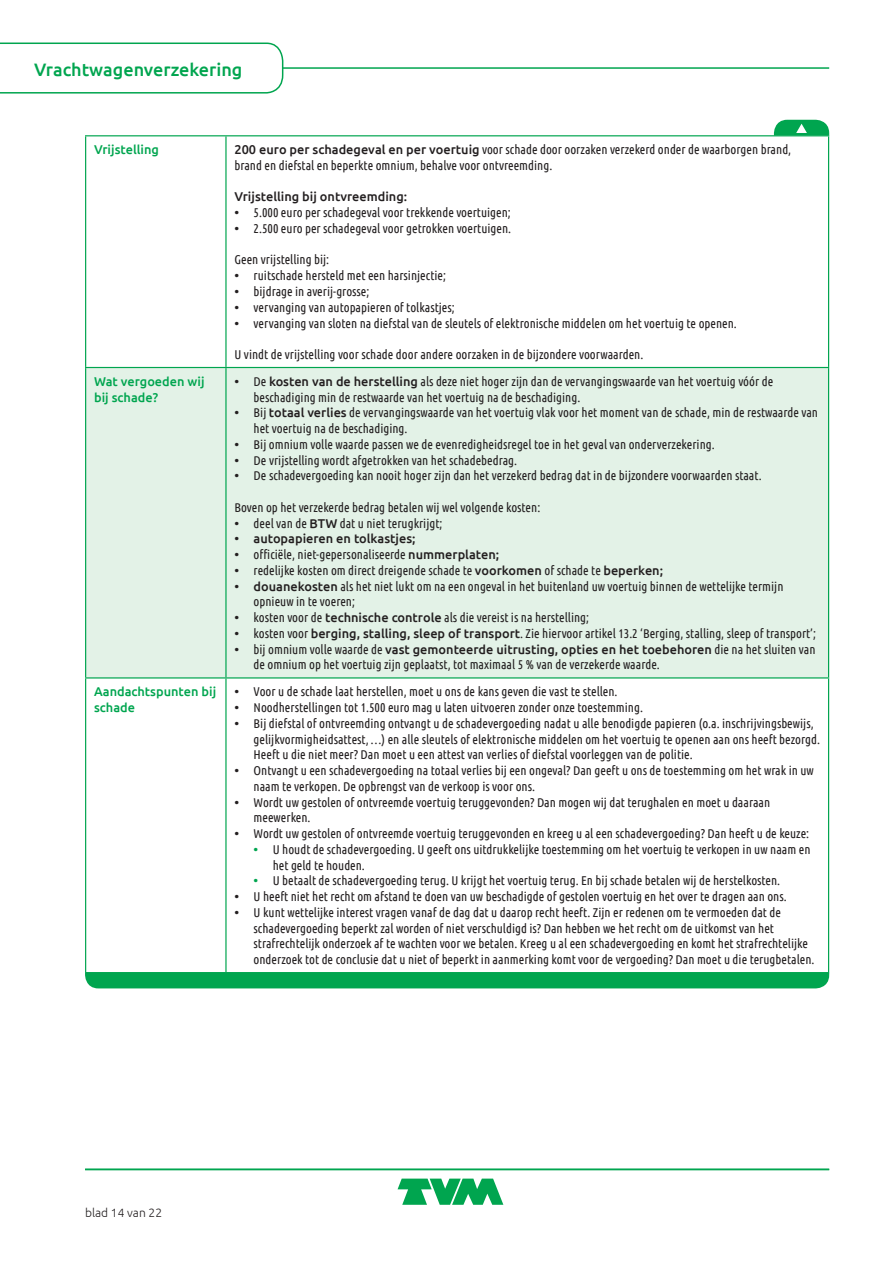
<style>
.page{position:relative;width:893px;height:1263px;background:#fff}
.page>*{position:absolute;margin:0;border:0;box-sizing:border-box;transform-origin:0 0}
.t1{font:500 18px "Ubuntu";color:#00a54f}
.Body_tabel{font:12.75px/15.8px "Ubuntu Condensed";color:#231f20}
.Body{font:500 12.75px/15.8px "Ubuntu";color:#00a54f}
.Body_tabel-2{font:500 12.75px "Ubuntu";color:#231f20}
.t2{font:300 12px "Ubuntu";color:#231f20}
.s1{font-family:"Ubuntu";font-weight:500}
.s2{font-family:"Ubuntu";font-weight:500;color:#00a54f}
</style>
<div class="page">
<div style="left:86px;top:368px;width:742px;height:309px;background:#e3f2e7"></div>
<svg style="left:86px;top:678px;width:742px;height:294px"></svg>
<hr style="left:85px;top:135px;width:141px;height:1px;background:#00a54f">
<hr style="left:85px;top:136px;width:1px;height:231px;background:#00a54f">
<hr style="left:226px;top:135px;width:603px;height:1px;background:#00a54f">
<hr style="left:225px;top:136px;width:2px;height:231px;background:#00a54f">
<hr style="left:828px;top:136px;width:1px;height:231px;background:#00a54f">
<hr style="left:85px;top:367px;width:141px;height:1px;background:#00a54f">
<hr style="left:85px;top:368px;width:1px;height:309px;background:#00a54f">
<hr style="left:226px;top:367px;width:603px;height:1px;background:#00a54f">
<hr style="left:225px;top:368px;width:2px;height:309px;background:#00a54f">
<hr style="left:828px;top:368px;width:1px;height:309px;background:#00a54f">
<hr style="left:85px;top:677px;width:141px;height:1px;background:#00a54f">
<hr style="left:85px;top:678px;width:1px;height:294px;background:#00a54f">
<hr style="left:226px;top:677px;width:603px;height:1px;background:#00a54f">
<hr style="left:225px;top:678px;width:2px;height:294px;background:#00a54f">
<hr style="left:828px;top:678px;width:1px;height:294px;background:#00a54f">
<hr style="left:85px;top:972px;width:141px;height:1px;background:#00a54f">
<hr style="left:226px;top:972px;width:603px;height:1px;background:#00a54f">
<div style="left:85px;top:973px;width:744px;height:15px;background:#00a54f"></div>
<svg style="left:774px;top:120px;width:55px;height:15px"></svg>
<svg style="left:398px;top:1178px;width:105px;height:27px"></svg>
<hr style="left:85px;top:67px;width:744px;height:2px;background:#00a54f">
<svg style="left:0;top:42px;width:284px;height:52px"></svg>
<hr style="left:85px;top:1169px;width:744px;height:1px;background:#00a54f">
<h1 class="t1" style="left:34px;top:58px;width:210px">Vrachtwagenverzekering</h1>
<p class="Body" style="left:94px;top:141px;width:66px">Vrijstelling</p>
<p class="Body_tabel" style="left:234px;top:141px;width:558px"><span class="s1">200 euro per schadegeval en per voertuig</span> voor schade door oorzaken verzekerd onder de waarborgen brand, brand en diefstal en beperkte omnium, behalve voor ontvreemding.</p>
<p class="Body_tabel-2" style="left:234px;top:189px;width:174px">Vrijstelling bij ontvreemding:</p>
<p class="Body_tabel" style="left:234px;top:204px;width:278px"><span class="s1">•</span> 5.000 euro per schadegeval voor trekkende voertuigen;</p>
<p class="Body_tabel" style="left:234px;top:220px;width:278px"><span class="s1">•</span> 2.500 euro per schadegeval voor getrokken voertuigen.</p>
<p class="Body_tabel" style="left:234px;top:252px;width:96px">Geen vrijstelling bij:</p>
<p class="Body_tabel" style="left:234px;top:267px;width:213px"><span class="s1">•</span> ruitschade hersteld met een harsinjectie;</p>
<p class="Body_tabel" style="left:234px;top:283px;width:136px"><span class="s1">•</span> bijdrage in averij-grosse;</p>
<p class="Body_tabel" style="left:234px;top:299px;width:222px"><span class="s1">•</span> vervanging van autopapieren of tolkastjes;</p>
<p class="Body_tabel" style="left:234px;top:315px;width:504px"><span class="s1">•</span> vervanging van sloten na diefstal van de sleutels of elektronische middelen om het voertuig te openen.</p>
<p class="Body_tabel" style="left:234px;top:346px;width:410px">U vindt de vrijstelling voor schade door andere oorzaken in de bijzondere voorwaarden.</p>
<p class="Body" style="left:94px;top:373px;width:112px">Wat vergoeden wij bij schade?</p>
<p class="Body_tabel" style="left:254px;top:373px;width:521px;text-indent:-19px"><span class="s1">•</span> De <span class="s1">kosten van de herstelling</span> als deze niet hoger zijn dan de vervangingswaarde van het voertuig vóór de beschadiging min de restwaarde van het voertuig na de beschadiging.</p>
<p class="Body_tabel" style="left:254px;top:405px;width:566px;text-indent:-19px"><span class="s1">•</span> Bij <span class="s1">totaal verlies</span> de vervangingswaarde van het voertuig vlak voor het moment van de schade, min de restwaarde van het voertuig na de beschadiging.</p>
<p class="Body_tabel" style="left:234px;top:436px;width:482px"><span class="s1">•</span> Bij omnium volle waarde passen we de evenredigheidsregel toe in het geval van onderverzekering.</p>
<p class="Body_tabel" style="left:234px;top:452px;width:284px"><span class="s1">•</span> De vrijstelling wordt afgetrokken van het schadebedrag.</p>
<p class="Body_tabel" style="left:234px;top:468px;width:529px"><span class="s1">•</span> De schadevergoeding kan nooit hoger zijn dan het verzekerd bedrag dat in de bijzondere voorwaarden staat.</p>
<p class="Body_tabel" style="left:234px;top:499px;width:307px">Boven op het verzekerde bedrag betalen wij wel volgende kosten:</p>
<p class="Body_tabel" style="left:234px;top:515px;width:209px"><span class="s1">•</span> deel van de <span class="s1">BTW</span> dat u niet terugkrijgt;</p>
<p class="Body_tabel-2" style="left:234px;top:531px;width:183px">• autopapieren en tolkastjes;</p>
<p class="Body_tabel" style="left:234px;top:546px;width:266px"><span class="s1">•</span> officiële, niet-gepersonaliseerde <span class="s1">nummerplaten;</span></p>
<p class="Body_tabel" style="left:234px;top:562px;width:430px"><span class="s1">•</span> redelijke kosten om direct dreigende schade te <span class="s1">voorkomen</span> of schade te <span class="s1">beperken;</span></p>
<p class="Body_tabel" style="left:254px;top:578px;width:531px;text-indent:-19px"><span class="s1">• douanekosten</span> als het niet lukt om na een ongeval in het buitenland uw voertuig binnen de wettelijke termijn opnieuw in te voeren;</p>
<p class="Body_tabel" style="left:234px;top:609px;width:356px"><span class="s1">•</span> kosten voor de <span class="s1">technische controle</span> als die vereist is na herstelling;</p>
<p class="Body_tabel" style="left:234px;top:625px;width:583px"><span class="s1">•</span> kosten voor <span class="s1">berging, stalling, sleep of transport</span>. Zie hiervoor artikel 13.2 ‘Berging, stalling, sleep of transport’;</p>
<p class="Body_tabel" style="left:254px;top:641px;width:563px;text-indent:-19px"><span class="s1">•</span> bij omnium volle waarde de <span class="s1">vast gemonteerde uitrusting, opties en het toebehoren</span> die na het sluiten van de omnium op het voertuig zijn geplaatst, tot maximaal 5 % van de verzekerde waarde.</p>
<p class="Body" style="left:94px;top:683px;width:124px">Aandachtspunten bij schade</p>
<p class="Body_tabel" style="left:234px;top:683px;width:385px"><span class="s1">•</span> Voor u de schade laat herstellen, moet u ons de kans geven die vast te stellen.</p>
<p class="Body_tabel" style="left:234px;top:699px;width:410px"><span class="s1">•</span> Noodherstellingen tot 1.500 euro mag u laten uitvoeren zonder onze toestemming.</p>
<p class="Body_tabel" style="left:254px;top:715px;width:568px;text-indent:-19px"><span class="s1">•</span> Bij diefstal of ontvreemding ontvangt u de schadevergoeding nadat u alle benodigde papieren (o.a. inschrijvingsbewijs, gelijkvormigheidsattest, …) en alle sleutels of elektronische middelen om het voertuig te openen aan ons heeft bezorgd.<br>Heeft u die niet meer? Dan moet u een attest van verlies of diefstal voorleggen van de politie.</p>
<p class="Body_tabel" style="left:254px;top:762px;width:562px;text-indent:-19px"><span class="s1">•</span> Ontvangt u een schadevergoeding na totaal verlies bij een ongeval? Dan geeft u ons de toestemming om het wrak in uw naam te verkopen. De opbrengst van de verkoop is voor ons.</p>
<p class="Body_tabel" style="left:254px;top:794px;width:518px;text-indent:-19px"><span class="s1">•</span> Wordt uw gestolen of ontvreemde voertuig teruggevonden? Dan mogen wij dat terughalen en moet u daaraan meewerken.</p>
<p class="Body_tabel" style="left:234px;top:825px;width:576px"><span class="s1">•</span> Wordt uw gestolen of ontvreemde voertuig teruggevonden en kreeg u al een schadevergoeding? Dan heeft u de keuze:</p>
<p class="Body_tabel" style="left:273px;top:841px;width:539px;text-indent:-19px"><span class="s2">•</span> U houdt de schadevergoeding. U geeft ons uitdrukkelijke toestemming om het voertuig te verkopen in uw naam en het geld te houden.</p>
<p class="Body_tabel" style="left:254px;top:872px;width:528px"><span class="s2">•</span> U betaalt de schadevergoeding terug. U krijgt het voertuig terug. En bij schade betalen wij de herstelkosten.</p>
<p class="Body_tabel" style="left:234px;top:888px;width:554px"><span class="s1">•</span> U heeft niet het recht om afstand te doen van uw beschadigde of gestolen voertuig en het over te dragen aan ons.</p>
<p class="Body_tabel" style="left:254px;top:904px;width:562px;text-indent:-19px"><span class="s1">•</span> U kunt wettelijke interest vragen vanaf de dag dat u daarop recht heeft. Zijn er redenen om te vermoeden dat de schadevergoeding beperkt zal worden of niet verschuldigd is? Dan hebben we het recht om de uitkomst van het strafrechtelijk onderzoek af te wachten voor we betalen. Kreeg u al een schadevergoeding en komt het strafrechtelijke onderzoek tot de conclusie dat u niet of beperkt in aanmerking komt voor de vergoeding? Dan moet u die terugbetalen.</p>
<p class="t2" style="left:85px;top:1205px;width:79px">blad 14 van 22</p>
</div>
